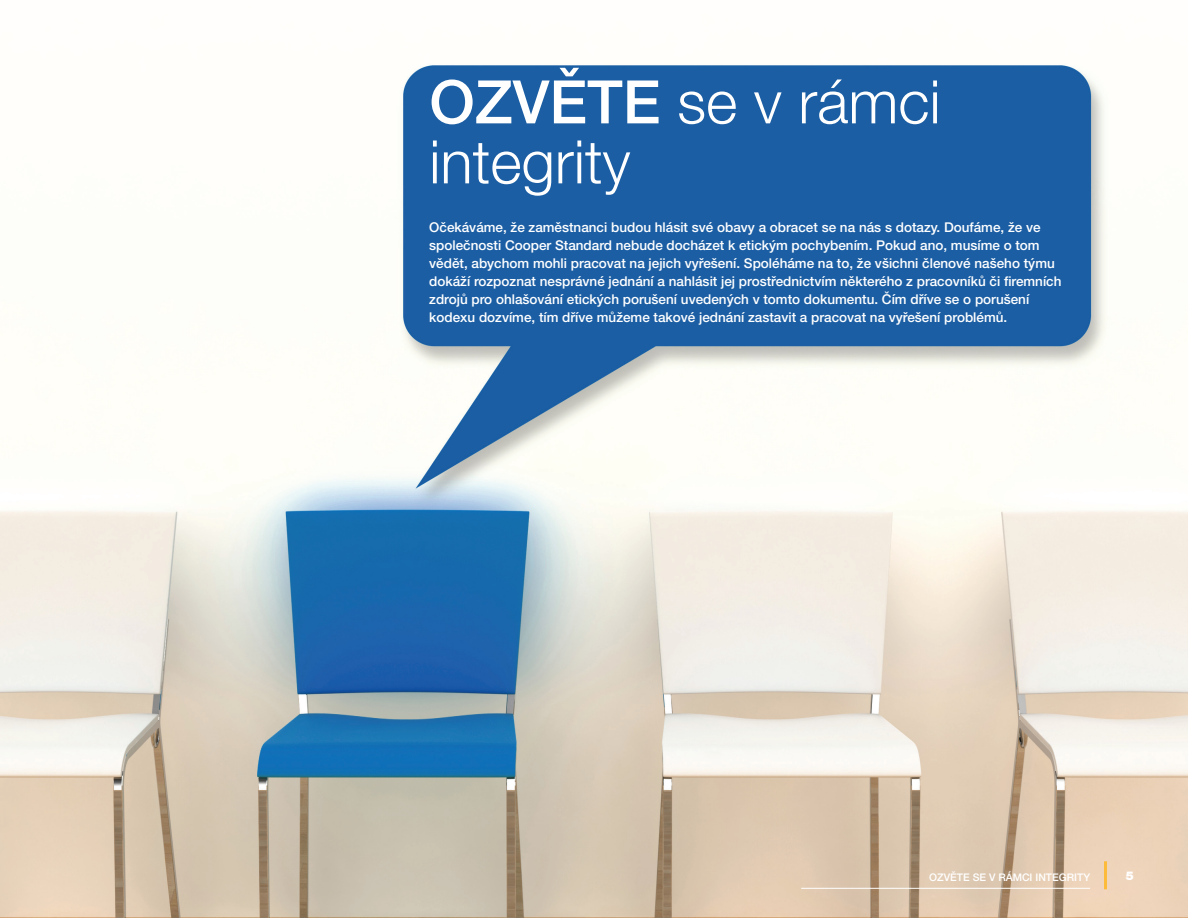
<style>
.page{position:relative;width:1188px;height:918px;background:#fff}
.page>*{position:absolute;margin:0;border:0;box-sizing:border-box;transform-origin:0 0}
.t1{font:300 60px/60px "Helvetica Neue LT Pro";color:#fff}
.t2{font:500 13.5px/18px "Helvetica Neue LT Pro";color:#fff}
.t3{font:900 12px "Helvetica Neue LT Pro";color:#fff}
.t4{font:500 10.5px "Helvetica Neue LT Pro";color:#fff}
.s1{font-weight:500}
</style>
<div class="page">
<img style="left:0;top:65px;width:1188px;height:853px">
<hr style="left:801px;top:888px;width:289px;height:1px;background:#fff">
<hr style="left:1104px;top:861px;width:3px;height:28px;background:#fdbb3b">
<h1 class="t1" style="left:429px;top:71px;width:513px"><span class="s1">OZVĚTE</span> se v rámci integrity</h1>
<p class="t2" style="left:429px;top:218px;width:634px">Očekáváme, že zaměstnanci budou hlásit své obavy a obracet se na nás s dotazy. Doufáme, že ve společnosti Cooper Standard nebude docházet k etickým pochybením. Pokud ano, musíme o tom vědět, abychom mohli pracovat na jejich vyřešení. Spoléháme na to, že všichni členové našeho týmu dokáží rozpoznat nesprávné jednání a nahlásit jej prostřednictvím některého z pracovníků či firemních zdrojů pro ohlašování etických porušení uvedených v tomto dokumentu. Čím dříve se o porušení kodexu dozvíme, tím dříve můžeme takové jednání zastavit a pracovat na vyřešení problémů.</p>
<p class="t4" style="left:929px;top:871px;width:162px">OZVĚTE SE V RÁMCI INTEGRITY</p>
<p class="t3" style="left:1126px;top:869px;width:10px">5</p>
</div>
